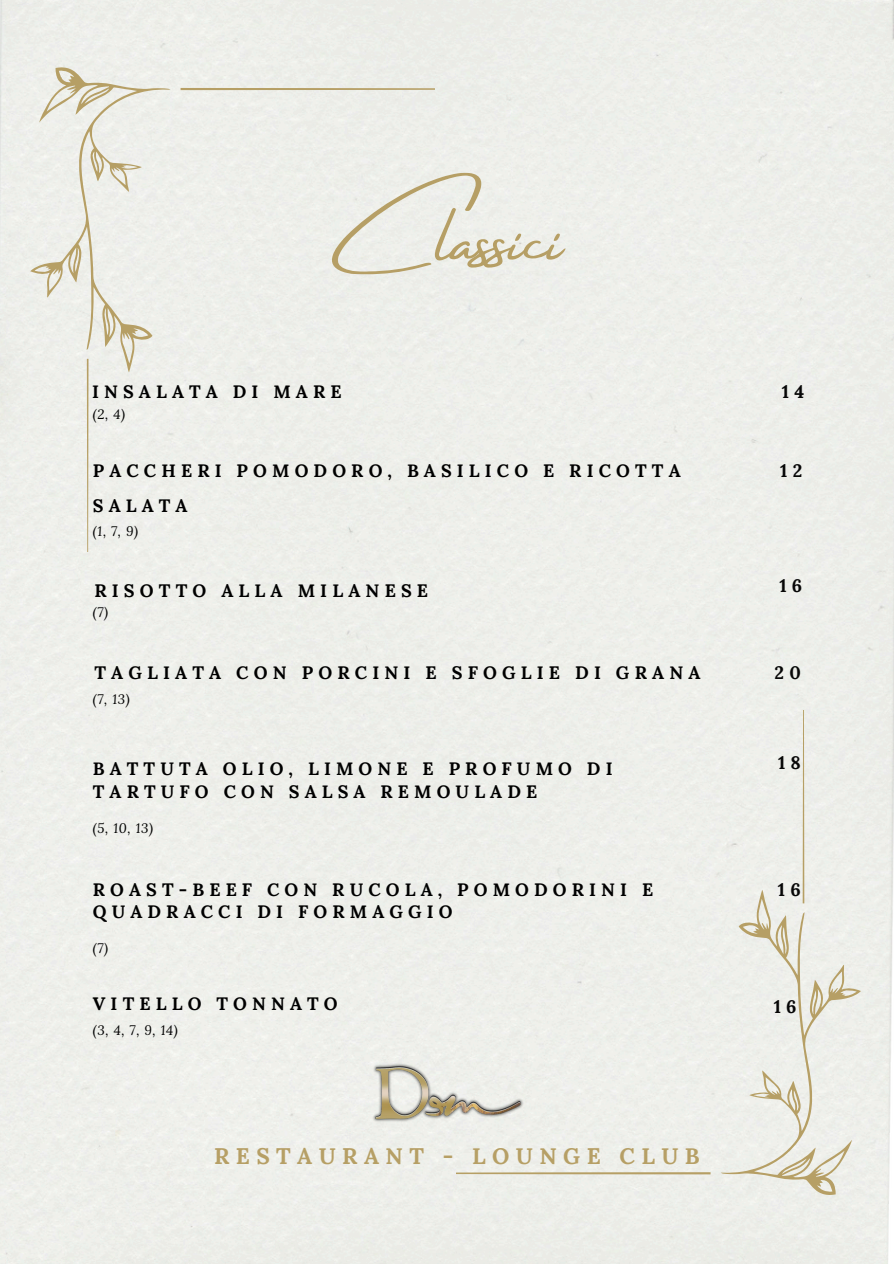
<style>
.page{position:relative;width:894px;height:1264px;background:#fff}
.page>*{position:absolute;margin:0;border:0;box-sizing:border-box;transform-origin:0 0}
.t1{font:75px "Amsterdam Four";color:#b69f65}
.t2{font:700 22.5px "Lora";letter-spacing:.285em;color:#b69f65}
.t3{font:700 18px "Lora";letter-spacing:.285em;color:#000}
.t4{font:700 18px "Lora";color:#070707}
.t5{font:700 17.85px "Lora";letter-spacing:.285em;color:#000}
.t6{font:italic 13.5px "Lora";letter-spacing:.05em;color:#000}
</style>
<div class="page">
<div style="left:0;top:0;width:893px;height:1263px;background:#eef0eb"></div>
<svg style="left:30px;top:67px;width:140px;height:305px;background:#e9e8df"></svg>
<div style="left:87px;top:359px;width:93px;height:192px;background:#eff0eb"></div>
<div style="left:180px;top:88px;width:254px;height:463px;background:#edefeb"></div>
<svg style="left:720px;top:889px;width:140px;height:305px;background:#e9e8e0"></svg>
<div style="left:710px;top:711px;width:94px;height:192px;background:#eef0eb"></div>
<div style="left:457px;top:711px;width:253px;height:463px;background:#eef0eb"></div>
<img style="left:359px;top:1056px;width:175px;height:75px">
<p class="t1" style="left:330px;top:198px;width:234px">Classici</p>
<h3 class="t3" style="left:92px;top:380px;width:251px">INSALATA DI MARE</h3>
<p class="t4" style="left:781px;top:380px;width:24px">1 4</p>
<h3 class="t6" style="left:93px;top:405px;width:34px">(2, 4)</h3>
<h1 class="t3" style="left:93px;top:458px;width:589px">PACCHERI POMODORO, BASILICO E RICOTTA</h1>
<h3 class="t3" style="left:93px;top:494px;width:96px">SALATA</h3>
<p class="t6" style="left:93px;top:522px;width:47px">(1, 7, 9)</p>
<p class="t4" style="left:780px;top:458px;width:24px">1 2</p>
<h3 class="t3" style="left:94px;top:578px;width:335px">RISOTTO ALLA MILANESE</h3>
<p class="t4" style="left:779px;top:574px;width:24px">1 6</p>
<p class="t6" style="left:93px;top:603px;width:17px">(7)</p>
<p class="t3" style="left:94px;top:661px;width:607px">TAGLIATA CON PORCINI E SFOGLIE DI GRANA</p>
<p class="t4" style="left:774px;top:661px;width:28px">2 0</p>
<p class="t6" style="left:93px;top:689px;width:39px">(7, 13)</p>
<p class="t5" style="left:93px;top:757px;width:521px">BATTUTA OLIO, LIMONE E PROFUMO DI</p>
<p class="t5" style="left:93px;top:780px;width:446px">TARTUFO CON SALSA REMOULADE</p>
<p class="t6" style="left:93px;top:818px;width:62px">(5, 10, 13)</p>
<h3 class="t5" style="left:93px;top:877px;width:561px">ROAST-BEEF CON RUCOLA, POMODORINI E</h3>
<h3 class="t5" style="left:93px;top:900px;width:361px">QUADRACCI DI FORMAGGIO</h3>
<p class="t4" style="left:777px;top:750px;width:24px">1 8</p>
<p class="t4" style="left:777px;top:877px;width:24px">1 6</p>
<h3 class="t6" style="left:93px;top:939px;width:17px">(7)</h3>
<h3 class="t3" style="left:93px;top:991px;width:246px">VITELLO TONNATO</h3>
<p class="t4" style="left:773px;top:994px;width:24px">1 6</p>
<h3 class="t6" style="left:93px;top:1020px;width:87px">(3, 4, 7, 9, 14)</h3>
<h3 class="t2" style="left:214px;top:1141px;width:487px">RESTAURANT - LOUNGE CLUB</h3>
</div>
